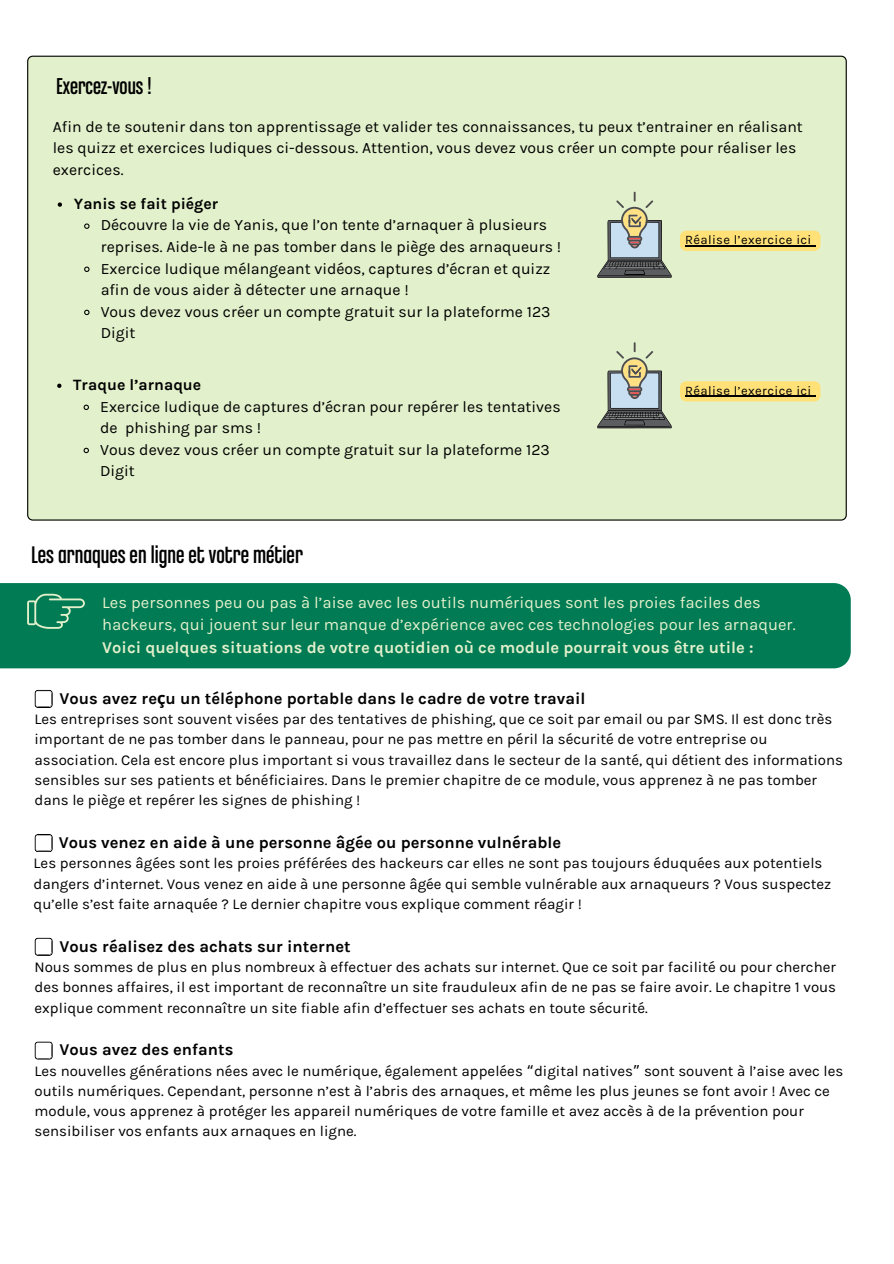
<style>
.page{position:relative;width:894px;height:1264px;background:#fff}
.page>*{position:absolute;margin:0;border:0;box-sizing:border-box;transform-origin:0 0}
.t1{font:25.5px "Chalet Comprime Cologne Eighty";color:#000}
.t2{font:24.45px "Chalet Comprime Cologne Eighty";color:#000}
.t3{font:16.5px/22.5px "Karla";color:#e2f0cb}
.t4{font:700 16.5px "Karla";color:#000}
.t5{font:15.75px/21.6px "Karla";color:#000}
.t6{font:700 15.75px "Karla";color:#000}
.t7{font:15px/20.2px "Karla";color:#000}
.t8{font:12.9px "Karla";letter-spacing:.03em;color:#000}
.s1{font-weight:700}
.s2{font-family:"Noto Sans"}
.s3{font-family:"Noto Sans Gurmukhi"}
</style>
<div class="page">
<div style="left:27px;top:56px;width:819px;height:464px;background:#e2f0cb"></div>
<svg style="left:679px;top:231px;width:141px;height:20px;background:#e6cc6d"></svg>
<svg style="left:597px;top:191px;width:74px;height:87px;background:#adb6a5"></svg>
<svg style="left:679px;top:381px;width:141px;height:20px;background:#e6cc6e"></svg>
<svg style="left:597px;top:342px;width:74px;height:86px;background:#aeb6a5"></svg>
<div style="left:0;top:583px;width:850px;height:85px;background:#007b54"></div>
<svg style="left:27px;top:593px;width:58px;height:35px;background:#2a906a"></svg>
<svg style="left:34px;top:689px;width:18px;height:18px"></svg>
<svg style="left:58px;top:202px;width:4px;height:5px"></svg>
<svg style="left:83px;top:223px;width:7px;height:7px"></svg>
<svg style="left:83px;top:266px;width:7px;height:7px"></svg>
<svg style="left:83px;top:309px;width:7px;height:7px"></svg>
<svg style="left:57px;top:383px;width:4px;height:5px"></svg>
<svg style="left:83px;top:404px;width:7px;height:7px"></svg>
<svg style="left:83px;top:447px;width:7px;height:7px"></svg>
<svg style="left:34px;top:834px;width:18px;height:18px"></svg>
<svg style="left:34px;top:937px;width:18px;height:18px"></svg>
<svg style="left:34px;top:1041px;width:18px;height:18px"></svg>
<p class="t2" style="left:56px;top:77px;width:97px">Exercez-vous !</p>
<p class="t5" style="left:53px;top:116px;width:751px">Afin de te soutenir dans ton apprentissage et valider tes connaissances, tu peux t’entrainer en réalisant les quizz et exercices ludiques ci-dessous. Attention, vous devez vous créer un compte pour réaliser les exercices.</p>
<p class="t6" style="left:74px;top:194px;width:146px">Yanis se fait piéger</p>
<p class="t5" style="left:101px;top:214px;width:462px">Découvre la vie de Yanis, que l’on tente d’arnaquer à plusieurs reprises. Aide-le à ne pas tomber dans le piège des arnaqueurs !</p>
<p class="t5" style="left:101px;top:257px;width:451px">Exercice ludique mélangeant vidéos, captures d’écran et quizz afin de vous aider à détecter une arnaque !</p>
<p class="t5" style="left:101px;top:301px;width:451px">Vous devez vous créer un compte gratuit sur la plateforme 123<br>Digit</p>
<p class="t6" style="left:73px;top:375px;width:129px">Traque l’arnaque</p>
<p class="t5" style="left:100px;top:395px;width:462px">Exercice ludique de captures d’écran pour repérer les tentatives de phishing par sms !</p>
<p class="t5" style="left:100px;top:439px;width:451px">Vous devez vous créer un compte gratuit sur la plateforme 123<br>Digit</p>
<p class="t1" style="left:31px;top:545px;width:273px">Les arnaques en ligne et votre métier</p>
<h1 class="t8" style="left:685px;top:232px;width:128px">Réalise l’exercice ici</h1>
<h2 class="t8" style="left:685px;top:383px;width:128px">Réalise l’exercice ici</h2>
<p class="t3" style="left:102px;top:591px;width:695px">Les personnes peu ou pas à l’aise avec les outils numériques sont les proies faciles des hackeurs, qui jouent sur leur manque d’expérience avec ces technologies pour les arnaquer.<br><span class="s1">Voici quelques situations de votre quotidien où ce module pourrait vous être utile :</span></p>
<p class="t4" style="left:60px;top:688px;width:527px">Vous avez re<span class="s2">ç</span>u un téléphone portable dans le cadre de votre travail</p>
<p class="t7" style="left:34px;top:709px;width:809px">Les entreprises sont souvent visées par des tentatives de phishing, que ce soit par email ou par SMS. Il est donc très important de ne pas tomber dans le panneau, pour ne pas mettre en péril la sécurité de votre entreprise ou association. Cela est encore plus important si vous travaillez dans le secteur de la santé, qui détient des informations sensibles sur ses patients et bénéficiaires. Dans le premier chapitre de ce module, vous apprenez à ne pas tomber dans le piège et repérer les signes de phishing !</p>
<h1 class="t4" style="left:59px;top:833px;width:504px">Vous venez en aide à une personne âgée ou personne vulnérable</h1>
<h1 class="t7" style="left:34px;top:853px;width:799px">Les personnes âgées sont les proies préférées des hackeurs car elles ne sont pas toujours éduquées aux potentiels dangers d’internet. Vous venez en aide à une personne âgée qui semble vulnérable aux arnaqueurs ? Vous suspectez qu’elle s’est faite arnaquée ? Le dernier chapitre vous explique comment réagir !</h1>
<p class="t4" style="left:60px;top:936px;width:292px">Vous réalisez des achats sur internet</p>
<p class="t7" style="left:34px;top:956px;width:803px;text-align:justify">Nous sommes de plus en plus nombreux à effectuer des achats sur internet. Que ce soit par facilité ou pour chercher des bonnes affaires, il est important de reconnaître un site frauduleux afin de ne pas se faire avoir. Le chapitre 1 vous explique comment reconnaître un site fiable afin d’effectuer ses achats en toute sécurité.</p>
<h2 class="t4" style="left:60px;top:1040px;width:175px">Vous avez des enfants</h2>
<h2 class="t7" style="left:34px;top:1060px;width:810px">Les nouvelles générations nées avec le numérique, également appelées <span class="s3">“</span>digital natives<span class="s3">”</span> sont souvent à l’aise avec les outils numériques. Cependant, personne n’est à l’abris des arnaques, et même les plus jeunes se font avoir ! Avec ce module, vous apprenez à protéger les appareil numériques de votre famille et avez accès à de la prévention pour sensibiliser vos enfants aux arnaques en ligne.</h2>
</div>
